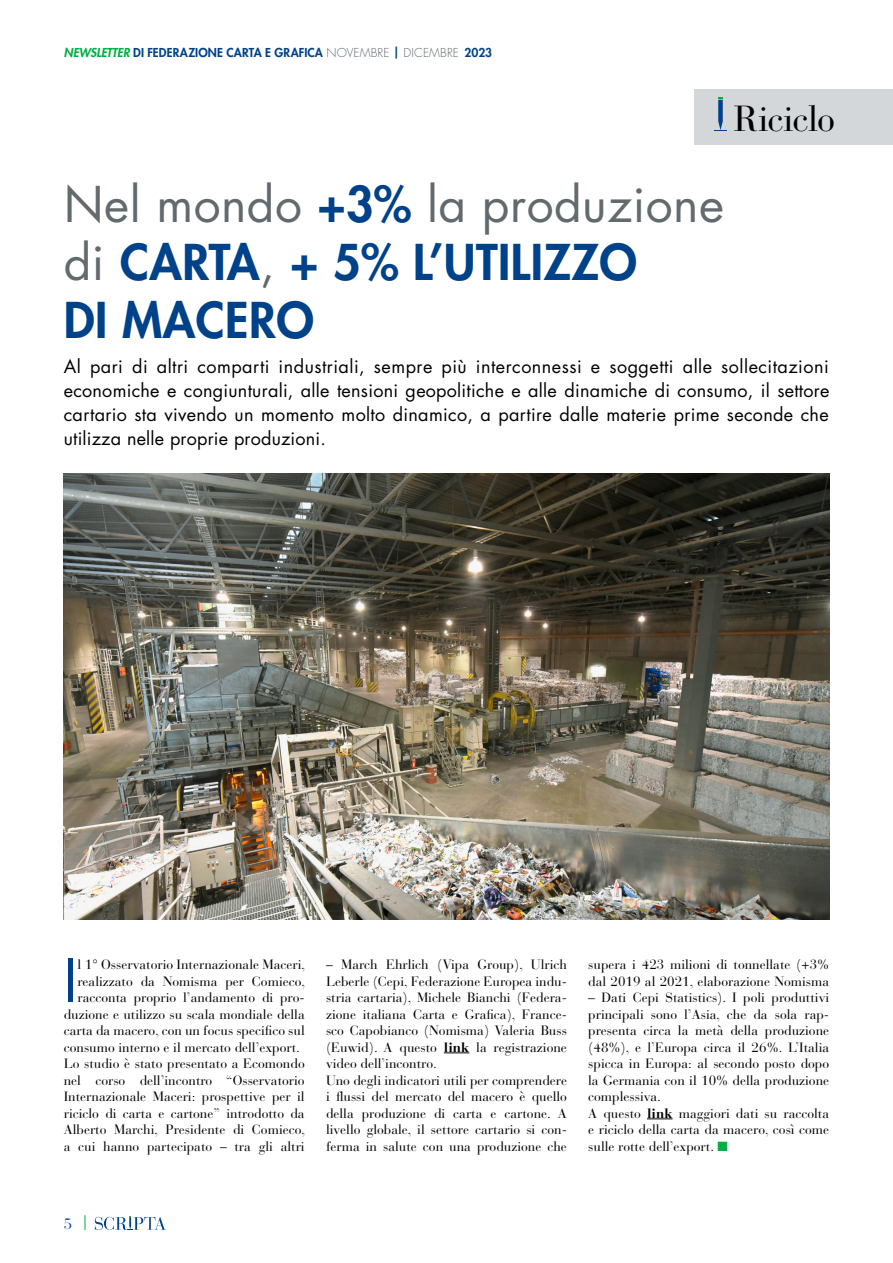
<style>
.page{position:relative;width:893px;height:1263px;background:#fff}
.page>*{position:absolute;margin:0;border:0;box-sizing:border-box;transform-origin:0 0}
.t1{font:57.3px "Futura Std";color:#004289}
.t2{font:800 48px/57.6px "Futura Std";letter-spacing:.01em;color:#004289}
.t3{font:36px "Bauer Bodoni Std";letter-spacing:-.02em;color:#000}
.t4{font:18px/24px "Futura Std";letter-spacing:.01em;color:#000;text-align:justify}
.t5{font:15px "Bauer Bodoni Std";color:#004289}
.t6{font:13.5px/16.5px "Bauer Bodoni Std";color:#000}
.t7{font:800 12px "Futura Std";letter-spacing:.01em;color:#004289}
.s1{font-style:italic;color:#00ae43}
.s2{font-weight:300;color:#626a6e}
.s3{font-weight:400;color:#626a6e}
.s4{font-weight:700}
.s5{color:#00ae43}
</style>
<div class="page">
<svg style="left:95px;top:1216px;width:71px;height:14px"></svg>
<svg style="left:85px;top:1215px;width:1px;height:15px"></svg>
<div style="left:694px;top:89px;width:199px;height:56px;background:#d3d7d9"></div>
<svg style="left:714px;top:97px;width:13px;height:34px"></svg>
<img style="left:64px;top:474px;width:765px;height:445px">
<svg style="left:444px;top:1052px;width:25px;height:1px"></svg>
<svg style="left:647px;top:1118px;width:26px;height:1px"></svg>
<p class="t7" style="left:64px;top:45px;width:430px"><span class="s1">NEWSLETTER</span> DI FEDERAZIONE CARTA E GRAFICA <span class="s2">NOVEMBRE</span> | <span class="s2">DICEMBRE</span> 2023</p>
<h3 class="t3" style="left:733px;top:97px;width:103px">Riciclo</h3>
<h2 class="t2" style="left:64px;top:176px;width:662px"><span class="s3">Nel mondo</span> +3% <span class="s3">la produzione di</span> CARTA<span class="s3">,</span> + 5% L’UTILIZZO<br>DI MACERO</h2>
<p class="t4" style="left:64px;top:355px;width:767px">Al pari di altri comparti industriali, sempre più interconnessi e soggetti alle sollecitazioni economiche e congiunturali, alle tensioni geopolitiche e alle dinamiche di consumo, il settore cartario sta vivendo un momento molto dinamico, a partire dalle materie prime seconde che utilizza nelle proprie produzioni.</p>
<h1 class="t1" style="left:64px;top:944px;width:15px">I</h1>
<p class="t6" style="left:77px;top:956px;width:229px">l 1° Osservatorio Internazionale Maceri,</p>
<p class="t6" style="left:77px;top:973px;width:229px">realizzato da Nomisma per Comieco,</p>
<p class="t6" style="left:77px;top:989px;width:229px">racconta proprio l’andamento di pro-</p>
<p class="t6" style="left:64px;top:1006px;width:242px">duzione e utilizzo su scala mondiale della</p>
<p class="t6" style="left:64px;top:1022px;width:242px">carta da macero, con un focus specifico sul</p>
<p class="t6" style="left:64px;top:1039px;width:238px">consumo interno e il mercato dell’export.</p>
<p class="t6" style="left:64px;top:1055px;width:242px">Lo studio è stato presentato a Ecomondo</p>
<p class="t6" style="left:64px;top:1072px;width:242px">nel corso dell’incontro “Osservatorio</p>
<p class="t6" style="left:64px;top:1088px;width:242px">Internazionale Maceri: prospettive per il</p>
<p class="t6" style="left:64px;top:1105px;width:242px">riciclo di carta e cartone” introdotto da</p>
<p class="t6" style="left:64px;top:1121px;width:243px">Alberto Marchi, Presidente di Comieco,</p>
<p class="t6" style="left:64px;top:1138px;width:242px">a cui hanno partecipato – tra gli altri</p>
<p class="t6" style="left:326px;top:956px;width:242px">– March Ehrlich (Vipa Group), Ulrich Leberle (Cepi, Federazione Europea indu&shy;stria cartaria), Michele Bianchi (Federa&shy;zione italiana Carta e Grafica), France&shy;sco Capobianco (Nomisma) Valeria Buss (Euwid). A questo <span class="s4">link</span> la registrazione video dell’incontro.<br>Uno degli indicatori utili per comprendere i flussi del mercato del macero è quello della produzione di carta e cartone. A livello globale, il settore cartario si con&shy;ferma in salute con una produzione che</p>
<p class="t6" style="left:588px;top:956px;width:242px">supera i 423 milioni di tonnellate (+3% dal 2019 al 2021, elaborazione Nomisma</p>
<p class="t6" style="left:588px;top:989px;width:242px">– Dati Cepi Statistics). I poli produttivi principali sono l’Asia, che da sola rap&shy;presenta circa la metà della produzione (48%), e l’Europa circa il 26%. L’Italia spicca in Europa: al secondo posto dopo la Germania con il 10% della produzione complessiva.<br>A questo <span class="s4">link</span> maggiori dati su raccolta e riciclo della carta da macero, così come sulle rotte dell’export. <span class="s5">■</span></p>
<p class="t5" style="left:64px;top:1214px;width:10px">5</p>
</div>
